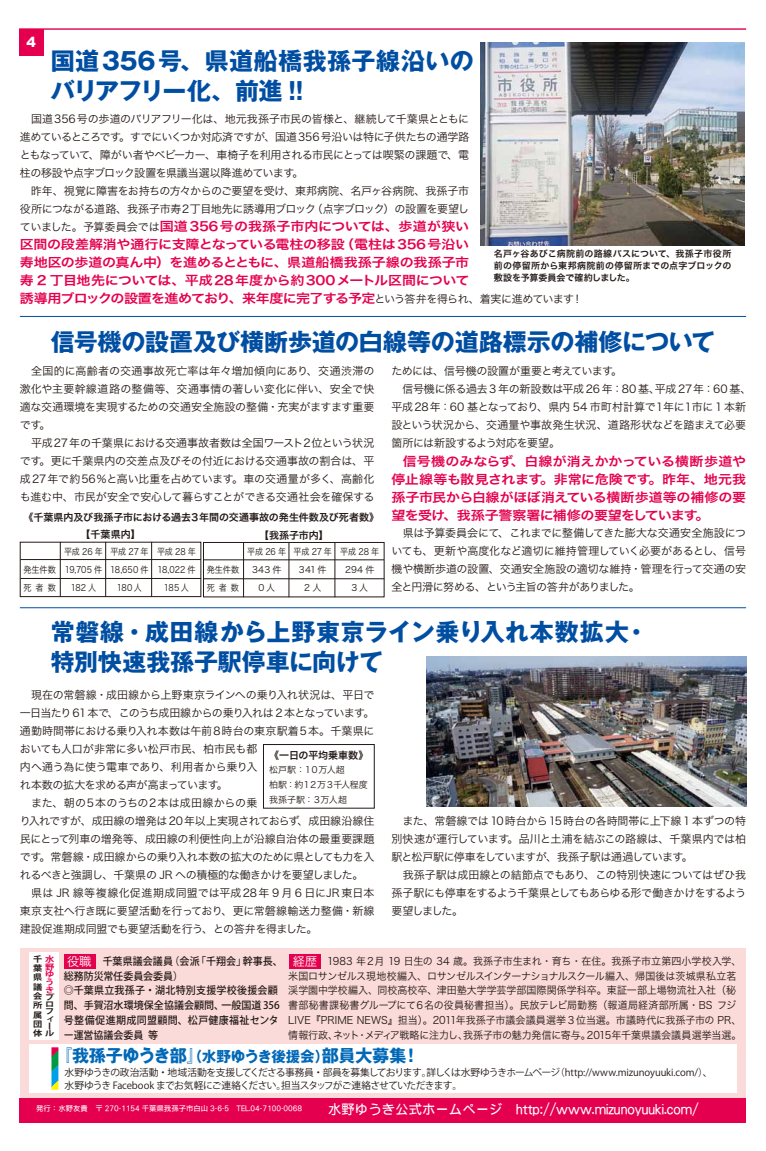
<style>
.page{position:relative;width:766px;height:1151px;background:#fff}
.page>*{position:absolute;margin:0;border:0;box-sizing:border-box;transform-origin:0 0}
.t1{font:700 24px/30px "Gothic MB101 Pro";letter-spacing:-.005em;color:#004ea2}
.t2{font:700 24px/30px "Gothic MB101 Pro";letter-spacing:.015em;color:#004ea2}
.t3{font:700 17.1px "Gothic MB101 Pro";letter-spacing:-.025em;color:#0068b7}
.t4{font:900 14px "Arial";color:#fff}
.t5{font:13.4px "DF Gothic P W5 90 pv RKSJ H";color:#fff}
.t6{font:12.6px/18px "Hira Kaku Pro W6";letter-spacing:-.025em;color:#e5004f;scale:1.11 1}
.t7{font:12.2px "Hira Kaku Pro W3";color:#fff}
.t8{font:11px/18px "Hira Kaku Pro W3";letter-spacing:-.025em;color:#221815}
.t9{font:10.4px/14.7px "Hira Kaku Pro W3";letter-spacing:-.005em;color:#221815;scale:.96 1}
.t10{font:500 10.4px/14.7px "Koz Go Pro";letter-spacing:.01em;color:#221815;scale:.96 1}
.t11{font:10px/17px "Hira Kaku Pro W6";letter-spacing:-.005em;color:#221815}
.t12{font:9.8px/13px "Koz Go Pro";letter-spacing:-.05em;color:#221815}
.t13{font:9px/18px "Hira Kaku Pro W3";letter-spacing:-.005em;color:#221815;text-align:justify;scale:.9 1}
.t14{font:9px/12px "Hira Kaku Pro W6";letter-spacing:.005em;color:#221815;text-align:justify}
.t15{font:9px/15px "Hira Kaku Pro W3";letter-spacing:-.07em;color:#221815}
.t16{font:9px "Hira Kaku Pro W3";letter-spacing:-.005em;color:#221815}
.t17{font:700 8px/9.2px "Koz Go Pro";color:#221815;text-align:justify;scale:1.15 1}
.t18{font:700 8px/7.7px "Koz Go Pro";color:#e5004f;scale:1.15 1}
.t19{font:7.4px "DF Gothic P W5 90 pv RKSJ H";color:#fff}
.s1{font-family:"Hira Kaku Pro W3";font-size:11px;color:#221815}
.s2{color:#221815}
.s3{font-family:"Koz Go Pro";font-weight:500}
.s4{font-size:14.6px}
</style>
<div class="page">
<div style="left:20px;top:948px;width:725px;height:151px;background:#fadbda"></div>
<div style="left:29px;top:1044px;width:707px;height:49px;background:#fff"></div>
<svg style="left:51px;top:1047px;width:7px;height:43px"></svg>
<div style="left:29px;top:953px;width:29px;height:87px;background:#fff"></div>
<div style="left:64px;top:954px;width:32px;height:14px;background:#e5004f"></div>
<div style="left:289px;top:954px;width:32px;height:14px;background:#e5004f"></div>
<div style="left:20px;top:1098px;width:726px;height:25px;background:#e5004f"></div>
<hr style="left:19px;top:28px;width:727px;height:2px;background:#e5004f">
<div style="left:19px;top:29px;width:24px;height:26px;background:#e5004f"></div>
<div style="left:20px;top:542px;width:181px;height:55px;border:1px solid #221815"></div>
<hr style="left:20px;top:559px;width:181px;height:1px;background:#221815">
<hr style="left:60px;top:542px;width:1px;height:55px;background:#221815">
<hr style="left:105px;top:542px;width:1px;height:55px;background:#221815">
<hr style="left:151px;top:542px;width:1px;height:55px;background:#221815">
<hr style="left:21px;top:578px;width:180px;height:1px;background:#221815">
<div style="left:203px;top:542px;width:181px;height:55px;border:1px solid #221815"></div>
<hr style="left:203px;top:560px;width:181px;height:1px;background:#221815">
<hr style="left:243px;top:542px;width:1px;height:55px;background:#221815">
<hr style="left:289px;top:542px;width:1px;height:55px;background:#221815">
<hr style="left:334px;top:542px;width:1px;height:55px;background:#221815">
<hr style="left:204px;top:579px;width:180px;height:1px;background:#221815">
<hr style="left:20px;top:316px;width:726px;height:1px;background:#004ea2">
<hr style="left:20px;top:607px;width:726px;height:1px;background:#004ea2">
<div style="left:263px;top:744px;width:111px;height:64px;border:1px solid #221815"></div>
<img style="left:426px;top:656px;width:320px;height:151px">
<img style="left:480px;top:42px;width:264px;height:204px">
<p class="t4" style="left:27px;top:34px;width:11px">4</p>
<h1 class="t2" style="left:51px;top:43px;width:424px">国道356号、県道船橋我孫子線沿いのバリアフリー化、前進 !!</h1>
<p class="t8" style="left:20px;top:109px;width:450px">　国道356号の歩道のバリアフリー化は、地元我孫子市民の皆様と、継続して千葉県とともに進めているところです。すでにいくつか対応済ですが、国道356号沿いは特に子供たちの通学路ともなっていて、障がい者やベビーカー、車椅子を利用される市民にとっては喫緊の課題で、電柱の移設や点字ブロック設置を県議当選以降進めています。<br>　昨年、視覚に障害をお持ちの方々からのご要望を受け、東邦病院、名戸ヶ谷病院、我孫子市役所につながる道路、我孫子市寿２丁目地先に誘導用ブロック（点字ブロック）の設置を要望し</p>
<p class="t6" style="left:20px;top:217px;width:508px"><span class="s1">ていました。予算委員会では</span>国道356号の我孫子市内については、歩道が狭い<br>区間の段差解消や通行に支障となっている電柱の移設（電柱は356号沿い<br>寿地区の歩道の真ん中）を進めるとともに、県道船橋我孫子線の我孫子市<br>寿 2 丁目地先については、平成28年度から約300メートル区間について<br>誘導用ブロックの設置を進めており、来年度に完了する予定<span class="s1">という答弁を得られ、着実に進めています！</span></p>
<p class="t14" style="left:494px;top:247px;width:239px">名戸ヶ谷あびこ病院前の路線バスについて、我孫子市役所前の停留所から東邦病院前の停留所までの点字ブロックの敷設を予算委員会で確約しました。</p>
<h1 class="t1" style="left:51px;top:324px;width:665px">信号機の設置及び横断歩道の白線等の道路標示の補修について</h1>
<p class="t8" style="left:20px;top:361px;width:356px">　全国的に高齢者の交通事故死亡率は年々増加傾向にあり、交通渋滞の激化や主要幹線道路の整備等、交通事情の著しい変化に伴い、安全で快適な交通環境を実現するための交通安全施設の整備・充実がますます重要です。<br>　平成27年の千葉県における交通事故者数は全国ワースト2位という状況です。更に千葉県内の交差点及びその付近における交通事故の割合は、平成27年で約56％と高い比重を占めています。車の交通量が多く、高齢化も進む中、市民が安全で安心して暮らすことができる交通社会を確保する</p>
<p class="t8" style="left:391px;top:361px;width:361px">ためには、信号機の設置が重要と考えています。<br>　信号機に係る過去3 年の新設数は平成 26 年：80 基、平成 27年：60 基、平成28年：60 基となっており、県内 54 市町村計算で１年に１市に 1 本新設という状況から、交通量や事故発生状況、道路形状などを踏まえて必要箇所には新設するよう対応を要望。</p>
<p class="t6" style="left:391px;top:452px;width:321px;text-align:justify;text-indent:12px">信号機のみならず、白線が消えかかっている横断歩道や停止線等も散見されます。非常に危険です。昨年、地元我孫子市民から白線がほぼ消えている横断歩道等の補修の要望を受け、我孫子警察署に補修の要望をしています。</p>
<p class="t8" style="left:391px;top:523px;width:356px;text-align:justify">　県は予算委員会にて、これまでに整備してきた膨大な交通安全施設についても、更新や高度化など適切に維持管理していく必要があるとし、信号機や横断歩道の設置、交通安全施設の適切な維持・管理を行って交通の安全と円滑に努める、という主旨の答弁がありました。</p>
<p class="t11" style="left:81px;top:508px;width:300px;text-indent:-57px">《千葉県内及び我孫子市における過去３年間の交通事故の発生件数及び死者数》【千葉県内】</p>
<p class="t13" style="left:23px;top:542px;width:193px;text-indent:41px">平成 26 年 平成 27年 平成 28 年発生件数 19,705 件 18,650 件 18,022 件死者数</p>
<p class="t11" style="left:259px;top:526px;width:71px">【我孫子市内】</p>
<p class="t13" style="left:247px;top:542px;width:148px">平成 26 年 平成 27年 平成 28 年</p>
<p class="t13" style="left:207px;top:560px;width:38px">発生件数</p>
<p class="t16" style="left:252px;top:562px;width:31px">343 件</p>
<p class="t16" style="left:299px;top:562px;width:29px">341 件</p>
<p class="t16" style="left:345px;top:562px;width:31px">294 件</p>
<p class="t13" style="left:207px;top:578px;width:37px">死者数</p>
<p class="t16" style="left:258px;top:580px;width:18px">0人</p>
<p class="t16" style="left:304px;top:580px;width:19px">2 人</p>
<p class="t16" style="left:351px;top:580px;width:18px">3人</p>
<h1 class="t1" style="left:51px;top:614px;width:599px">常磐線・成田線から上野東京ライン乗り入れ本数拡大・特別快速我孫子駅停車に向けて</h1>
<p class="t13" style="left:71px;top:578px;width:30px">182 人</p>
<p class="t13" style="left:117px;top:578px;width:29px">180 人</p>
<p class="t13" style="left:164px;top:578px;width:29px">185 人</p>
<p class="t8" style="left:20px;top:685px;width:356px">　現在の常磐線・成田線から上野東京ラインへの乗り入れ状況は、平日で一日当たり 61 本で、このうち成田線からの乗り入れは 2 本となっています。通勤時間帯における乗り入れ本数は午前８時台の東京駅着５本。千葉県においても人口が非常に多い松戸市民、柏市民も都<br>内へ通う為に使う電車であり、利用者から乗り入<br>れ本数の拡大を求める声が高まっています。<br>　また、朝の5本のうちの2本は成田線からの乗<br>り入れですが、成田線の増発は20年以上実現されておらず、成田線沿線住民にとって列車の増発等、成田線の利便性向上が沿線自治体の最重要課題です。常磐線・成田線からの乗り入れ本数の拡大のために県としても力を入れるべきと強調し、千葉県の JR への積極的な働きかけを要望しました。　県は JR 線等複線化促進期成同盟では平成28年 9 月 6 日にJR東日本東京支社へ行き既に要望活動を行っており、更に常磐線輸送力整備・新線建設促進期成同盟でも要望活動を行う、との答弁を得ました。</p>
<p class="t11" style="left:269px;top:746px;width:101px">《一日の平均乗車数》</p>
<p class="t15" style="left:269px;top:761px;width:100px">松戸駅：１０万人超<br>柏駅：約１２万３千人程度我孫子駅：３万人超</p>
<p class="t8" style="left:391px;top:811px;width:356px">　また、常磐線では 10時台から15時台の各時間帯に上下線 1 本ずつの特別快速が運行しています。品川と土浦を結ぶこの路線は、千葉県内では柏駅と松戸駅に停車をしていますが、我孫子駅は通過しています。<br>　我孫子駅は成田線との結節点でもあり、この特別快速についてはぜひ我孫子駅にも停車をするよう千葉県としてもあらゆる形で働きかけをするよう要望しました。</p>
<p class="t18" style="left:45px;top:956px;width:9px;text-indent:-12px"><span class="s2">千</span>水野ゆうき</p>
<p class="t17" style="left:45px;top:993px;width:9px">プ</p>
<p class="t17" style="left:45px;top:1000px;width:8px">ロ</p>
<p class="t17" style="left:45px;top:1007px;width:9px">フ</p>
<p class="t17" style="left:45px;top:1014px;width:9px">ィ</p>
<p class="t17" style="left:45px;top:1022px;width:6px">ー</p>
<p class="t17" style="left:33px;top:1029px;width:20px">体ル</p>
<p class="t7" style="left:67px;top:950px;width:26px">役職</p>
<p class="t7" style="left:292px;top:950px;width:26px">経歴</p>
<p class="t17" style="left:33px;top:964px;width:9px">葉県議会所属団</p>
<p class="t10" style="left:64px;top:954px;width:229px">　　　 千葉県議会議員（会派「千翔会」幹事長、総務防災常任委員会委員）<br>◎千葉県立我孫子・湖北特別支援学校後援会顧問、手賀沼水環境保全協議会顧問、一般国道 356号整備促進期成同盟顧問、松戸健康福祉センター運営協議会委員 等</p>
<p class="t9" style="left:288px;top:953px;width:473px"><span class="s3">　　　</span> 1983 年２月 19 日生の 34 歳。我孫子市生まれ・育ち・在住。我孫子市立第四小学校入学、米国ロサンゼルス現地校編入、ロサンゼルスインターナショナルスクール編入、帰国後は茨城県私立茗渓学園中学校編入、同校高校卒、津田塾大学学芸学部国際関係学科卒。東証一部上場物流社入社（秘書部秘書課秘書グループにて６名の役員秘書担当）。民放テレビ局勤務（報道局経済部所属・BS フジLIVE『PRIME NEWS』担当）。2011年我孫子市議会議員選挙３位当選。市議時代に我孫子市の PR、情報行政、ネット・メディア戦略に注力し、我孫子市の魅力発信に寄与。2015年千葉県議会議員選挙当選。</p>
<h2 class="t3" style="left:55px;top:1041px;width:366px">『我孫子ゆうき部』<span class="s4">（水野ゆうき後援会）</span>部員大募集！</h2>
<p class="t12" style="left:65px;top:1066px;width:649px">水野ゆうきの政治活動・地域活動を支援してくださる事務員・部員を募集しております。詳しくは水野ゆうきホームページ（http://www.mizunoyuuki.com/）、水野ゆうき Facebook までお気軽にご連絡ください。担当スタッフがご連絡させていただきます。</p>
<p class="t19" style="left:36px;top:1105px;width:267px">発行：水野友貴　〒 270-1154 千葉県我孫子市白山 3-6-5　TEL.04-7100-0068</p>
<p class="t5" style="left:328px;top:1102px;width:372px">水野ゆうき公式ホームページ　http://www.mizunoyuuki.com/</p>
</div>
